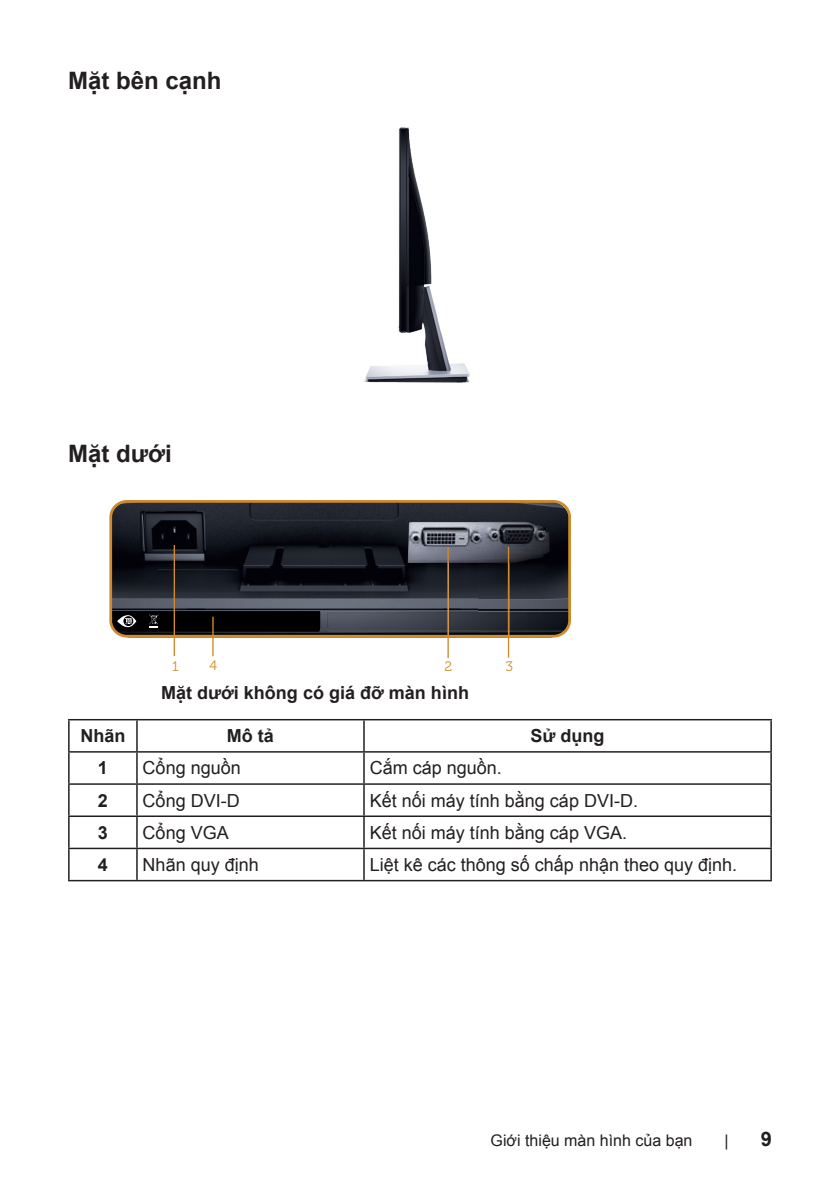
<style>
.page{position:relative;width:840px;height:1191px;background:#fff}
.page>*{position:absolute;margin:0;border:0;box-sizing:border-box;transform-origin:0 0}
.Head_3{font:700 24px "Arial";color:#231f20}
.t1{font:700 20px "Arial";color:#231f20}
.text{font:18px "Arial";color:#231f20}
.text-2{font:700 18px "Arial";color:#231f20}
.t2{font:16px "Arial";color:#231f20}
.t3{font:13.8px "Museo For Dell 300";color:#cf8c2d}
</style>
<div class="page">
<img style="left:364px;top:127px;width:106px;height:256px">
<img style="left:113px;top:501px;width:456px;height:136px">
<img style="left:407px;top:522px;width:142px;height:41px">
<svg style="left:469px;top:540px;width:14px;height:7px"></svg>
<hr style="left:447px;top:547px;width:1px;height:111px;background:#cf8b2e">
<hr style="left:507px;top:546px;width:2px;height:111px;background:#cf8b2e">
<svg style="left:113px;top:611px;width:207px;height:21px;background:#0a0909"></svg>
<div style="left:109px;top:500px;width:461px;height:137px;border:3px solid #cf8b2e;border-radius:16px"></div>
<hr style="left:173px;top:545px;width:2px;height:111px;background:#cf8b2e">
<hr style="left:212px;top:616px;width:1px;height:40px;background:#cf8b2e">
<hr style="left:68px;top:719px;width:69px;height:1px;background:#231f20">
<hr style="left:68px;top:720px;width:2px;height:31px;background:#231f20">
<hr style="left:137px;top:719px;width:227px;height:1px;background:#231f20">
<hr style="left:136px;top:720px;width:2px;height:31px;background:#231f20">
<hr style="left:364px;top:719px;width:407px;height:1px;background:#231f20">
<hr style="left:363px;top:720px;width:1px;height:31px;background:#231f20">
<hr style="left:770px;top:720px;width:1px;height:31px;background:#231f20">
<hr style="left:68px;top:751px;width:69px;height:1px;background:#231f20">
<hr style="left:68px;top:752px;width:2px;height:31px;background:#231f20">
<hr style="left:137px;top:751px;width:227px;height:1px;background:#231f20">
<hr style="left:136px;top:752px;width:2px;height:31px;background:#231f20">
<hr style="left:364px;top:751px;width:407px;height:1px;background:#231f20">
<hr style="left:363px;top:752px;width:1px;height:31px;background:#231f20">
<hr style="left:770px;top:752px;width:1px;height:31px;background:#231f20">
<hr style="left:68px;top:783px;width:69px;height:2px;background:#231f20">
<hr style="left:68px;top:785px;width:2px;height:30px;background:#231f20">
<hr style="left:137px;top:783px;width:227px;height:2px;background:#231f20">
<hr style="left:136px;top:785px;width:2px;height:30px;background:#231f20">
<hr style="left:364px;top:783px;width:407px;height:2px;background:#231f20">
<hr style="left:363px;top:785px;width:1px;height:30px;background:#231f20">
<hr style="left:770px;top:785px;width:1px;height:30px;background:#231f20">
<hr style="left:68px;top:815px;width:69px;height:2px;background:#231f20">
<hr style="left:68px;top:817px;width:2px;height:30px;background:#231f20">
<hr style="left:137px;top:815px;width:227px;height:2px;background:#231f20">
<hr style="left:136px;top:817px;width:2px;height:30px;background:#231f20">
<hr style="left:364px;top:815px;width:407px;height:2px;background:#231f20">
<hr style="left:363px;top:817px;width:1px;height:30px;background:#231f20">
<hr style="left:770px;top:817px;width:1px;height:30px;background:#231f20">
<hr style="left:68px;top:847px;width:69px;height:2px;background:#231f20">
<hr style="left:68px;top:849px;width:2px;height:31px;background:#231f20">
<hr style="left:137px;top:847px;width:227px;height:2px;background:#231f20">
<hr style="left:136px;top:849px;width:2px;height:31px;background:#231f20">
<hr style="left:364px;top:847px;width:407px;height:2px;background:#231f20">
<hr style="left:363px;top:849px;width:1px;height:31px;background:#231f20">
<hr style="left:770px;top:849px;width:1px;height:31px;background:#231f20">
<hr style="left:68px;top:880px;width:69px;height:1px;background:#231f20">
<hr style="left:137px;top:880px;width:227px;height:1px;background:#231f20">
<hr style="left:364px;top:880px;width:407px;height:1px;background:#231f20">
<p class="Head_3" style="left:68px;top:64px;width:155px">Mặt bên cạnh</p>
<p class="Head_3" style="left:68px;top:437px;width:105px">Mặt dưới</p>
<p class="t3" style="left:172px;top:658px;width:8px">1</p>
<p class="t3" style="left:209px;top:658px;width:9px">4</p>
<p class="t3" style="left:444px;top:659px;width:9px">2</p>
<p class="t3" style="left:505px;top:659px;width:9px">3</p>
<p class="text-2" style="left:161px;top:681px;width:309px">Mặt dưới không có giá đỡ màn hình</p>
<p class="text-2" style="left:80px;top:724px;width:46px">Nhãn</p>
<p class="text-2" style="left:227px;top:724px;width:48px">Mô tả</p>
<p class="text-2" style="left:530px;top:724px;width:76px">Sử dụng</p>
<p class="text-2" style="left:98px;top:756px;width:12px">1</p>
<p class="text" style="left:142px;top:756px;width:100px">Cổng nguồn</p>
<p class="text" style="left:369px;top:756px;width:134px">Cắm cáp nguồn.</p>
<p class="text-2" style="left:98px;top:788px;width:12px">2</p>
<p class="text" style="left:142px;top:788px;width:99px">Cổng DVI-D</p>
<p class="text" style="left:369px;top:788px;width:270px">Kết nối máy tính bằng cáp DVI-D.</p>
<p class="text-2" style="left:98px;top:820px;width:12px">3</p>
<p class="text" style="left:142px;top:820px;width:88px">Cổng VGA</p>
<p class="text" style="left:369px;top:820px;width:259px">Kết nối máy tính bằng cáp VGA.</p>
<p class="text-2" style="left:98px;top:852px;width:12px">4</p>
<p class="text" style="left:142px;top:853px;width:118px">Nhãn quy định</p>
<p class="text" style="left:369px;top:853px;width:369px">Liệt kê các thông số chấp nhận theo quy định.</p>
<p class="t2" style="left:490px;top:1129px;width:203px">Giới thiệu màn hình của bạn</p>
<p class="t2" style="left:724px;top:1129px;width:6px">|</p>
<p class="t1" style="left:760px;top:1125px;width:13px">9</p>
</div>
